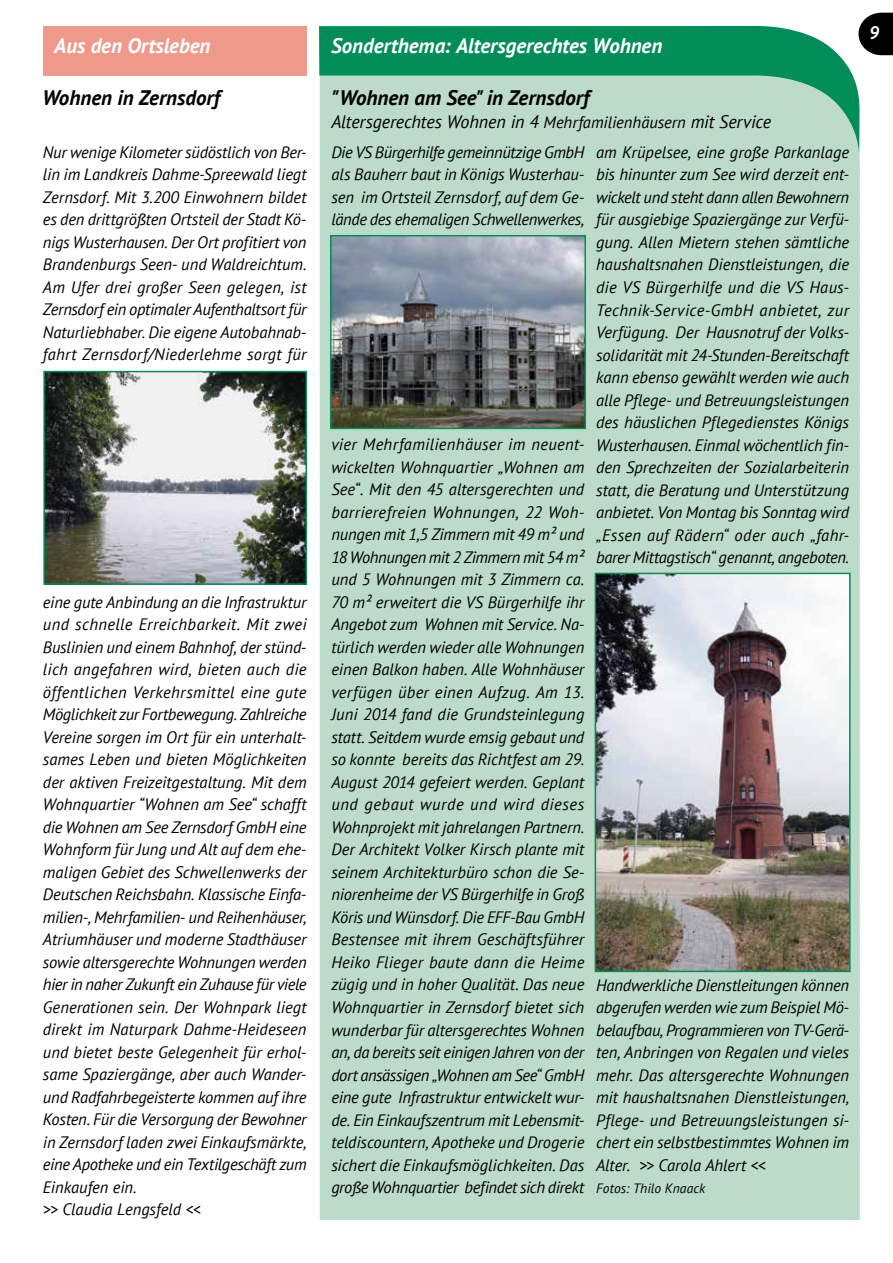
<style>
.page{position:relative;width:893px;height:1263px;background:#fff}
.page>*{position:absolute;margin:0;border:0;box-sizing:border-box;transform-origin:0 0}
.t1{font:italic 700 21px "PT Sans";color:#fff}
.t2{font:italic 700 21px "PT Sans";color:#000}
.t3{font:italic 18px "PT Sans";letter-spacing:-.005em;color:#000}
.t4{font:italic 700 18px "PT Sans";color:#fff}
.t5{font:italic 16.5px/22.5px "PT Sans";letter-spacing:-.005em;color:#000;text-align:justify}
.t6{font:italic 13.5px "PT Sans";letter-spacing:.005em;color:#000}
.s1{font-size:16.5px}
</style>
<div class="page">
<div style="left:320px;top:156px;width:540px;height:1064px;background:#bcdbcb"></div>
<svg style="left:860px;top:13px;width:33px;height:42px"></svg>
<svg style="left:319px;top:26px;width:541px;height:130px;background:#75bea0"></svg>
<div style="left:43px;top:26px;width:264px;height:50px;background:#ef998b"></div>
<img style="left:46px;top:374px;width:258px;height:208px">
<div style="left:43px;top:371px;width:264px;height:214px;border:2px solid #008d58"></div>
<img style="left:598px;top:576px;width:250px;height:393px">
<div style="left:595px;top:573px;width:256px;height:399px;border:2px solid #008d58"></div>
<img style="left:333px;top:238px;width:250px;height:188px">
<div style="left:330px;top:235px;width:256px;height:194px;border:2px solid #008d58"></div>
<p class="t1" style="left:54px;top:31px;width:158px">Aus den Ortsleben</p>
<p class="t1" style="left:331px;top:31px;width:333px">Sonderthema: Altersgerechtes Wohnen</p>
<p class="t2" style="left:43px;top:84px;width:179px">Wohnen in Zernsdorf</p>
<p class="t2" style="left:331px;top:84px;width:259px">"Wohnen am See" in Zernsdorf</p>
<p class="t3" style="left:331px;top:110px;width:441px">Altersgerechtes Wohnen in 4 <span class="s1">Mehrfamilienhäusern</span> mit Service</p>
<p class="t5" style="left:43px;top:140px;width:265px">Nur wenige Kilometer südöstlich von Ber&shy;lin im Landkreis Dahme-Spreewald liegt Zernsdorf. Mit 3.200 Einwohnern bildet es den drittgrößten Ortsteil der Stadt Kö&shy;nigs Wusterhausen. Der Ort profitiert von Brandenburgs Seen- und Waldreichtum.<br>Am Ufer drei großer Seen gelegen, ist Zernsdorf ein optimaler Aufenthaltsort für Naturliebhaber. Die eigene Autobahnab&shy;fahrt Zernsdorf/Niederlehme sorgt für</p>
<p class="t5" style="left:43px;top:590px;width:265px;text-align:left">eine gute Anbindung an die Infrastruktur und schnelle Erreichbarkeit. Mit zwei Buslinien und einem Bahnhof, der stünd&shy;lich angefahren wird, bieten auch die öffentlichen Verkehrsmittel eine gute Möglichkeit zur Fortbewegung. Zahlreiche Vereine sorgen im Ort für ein unterhalt&shy;sames Leben und bieten Möglichkeiten der aktiven Freizeitgestaltung. Mit dem Wohnquartier “Wohnen am See“ schafft die Wohnen am See Zernsdorf GmbH eine Wohnform für Jung und Alt auf dem ehe&shy;maligen Gebiet des Schwellenwerks der Deutschen Reichsbahn. Klassische Einfa&shy;milien-, Mehrfamilien- und Reihenhäuser, Atriumhäuser und moderne Stadthäuser sowie altersgerechte Wohnungen werden hier in naher Zukunft ein Zuhause für viele Generationen sein. Der Wohnpark liegt direkt im Naturpark Dahme-Heideseen und bietet beste Gelegenheit für erhol&shy;same Spaziergänge, aber auch Wander&shy;und Radfahrbegeisterte kommen auf ihre Kosten. Für die Versorgung der Bewohner in Zernsdorf laden zwei Einkaufsmärkte, eine Apotheke und ein Textilgeschäft zum Einkaufen ein.<br>&gt;&gt; Claudia Lengsfeld &lt;&lt;</p>
<p class="t5" style="left:331px;top:140px;width:254px">Die VS Bürgerhilfe gemeinnützige GmbH als Bauherr baut in Königs Wusterhau&shy;sen im Ortsteil Zernsdorf, auf dem Ge&shy;lände des ehemaligen Schwellenwerkes,</p>
<p class="t5" style="left:331px;top:433px;width:255px">vier Mehrfamilienhäuser im neuent&shy;wickelten Wohnquartier „Wohnen am See“. Mit den 45 altersgerechten und barrierefreien Wohnungen, 22 Woh&shy;nungen mit 1,5 Zimmern mit 49 m² und 18 Wohnungen mit 2 Zimmern mit 54 m² und 5 Wohnungen mit 3 Zimmern ca.<br>70 m² erweitert die VS Bürgerhilfe ihr Angebot zum Wohnen mit Service. Na&shy;türlich werden wieder alle Wohnungen einen Balkon haben. Alle Wohnhäuser verfügen über einen Aufzug. Am 13.<br>Juni 2014 fand die Grundsteinlegung statt. Seitdem wurde emsig gebaut und so konnte bereits das Richtfest am 29.<br>August 2014 gefeiert werden. Geplant und gebaut wurde und wird dieses Wohnprojekt mit jahrelangen Partnern.<br>Der Architekt Volker Kirsch plante mit seinem Architekturbüro schon die Se&shy;niorenheime der VS Bürgerhilfe in Groß Köris und Wünsdorf. Die EFF-Bau GmbH Bestensee mit ihrem Geschäftsführer Heiko Flieger baute dann die Heime zügig und in hoher Qualität. Das neue Wohnquartier in Zernsdorf bietet sich wunderbar für altersgerechtes Wohnen an, da bereits seit einigen Jahren von der dort ansässigen „Wohnen am See“ GmbH eine gute Infrastruktur entwickelt wur&shy;de. Ein Einkaufszentrum mit Lebensmit&shy;teldiscountern, Apotheke und Drogerie sichert die Einkaufsmöglichkeiten. Das große Wohnquartier befindet sich direkt</p>
<p class="t5" style="left:596px;top:140px;width:255px">am Krüpelsee, eine große Parkanlage bis hinunter zum See wird derzeit ent&shy;wickelt und steht dann allen Bewohnern für ausgiebige Spaziergänge zur Verfü&shy;gung. Allen Mietern stehen sämtliche haushaltsnahen Dienstleistungen, die die VS Bürgerhilfe und die VS Haus-Technik-Service-GmbH anbietet, zur Verfügung. Der Hausnotruf der Volks&shy;solidarität mit 24-Stunden-Bereitschaft kann ebenso gewählt werden wie auch alle Pflege- und Betreuungsleistungen des häuslichen Pflegedienstes Königs Wusterhausen. Einmal wöchentlich fin&shy;den Sprechzeiten der Sozialarbeiterin statt, die Beratung und Unterstützung anbietet. Von Montag bis Sonntag wird „Essen auf Rädern“ oder auch „fahr&shy;barer Mittagstisch“ genannt, angeboten.</p>
<p class="t5" style="left:596px;top:973px;width:255px">Handwerkliche Dienstleitungen können abgerufen werden wie zum Beispiel Mö&shy;belaufbau, Programmieren von TV-Gerä&shy;ten, Anbringen von Regalen und vieles mehr. Das altersgerechte Wohnungen mit haushaltsnahen Dienstleistungen, Pflege- und Betreuungsleistungen si&shy;chert ein selbstbestimmtes Wohnen im Alter. &gt;&gt; Carola Ahlert &lt;&lt;</p>
<p class="t6" style="left:596px;top:1179px;width:111px">Fotos: Thilo Knaack</p>
<p class="t4" style="left:869px;top:21px;width:11px">9</p>
</div>
